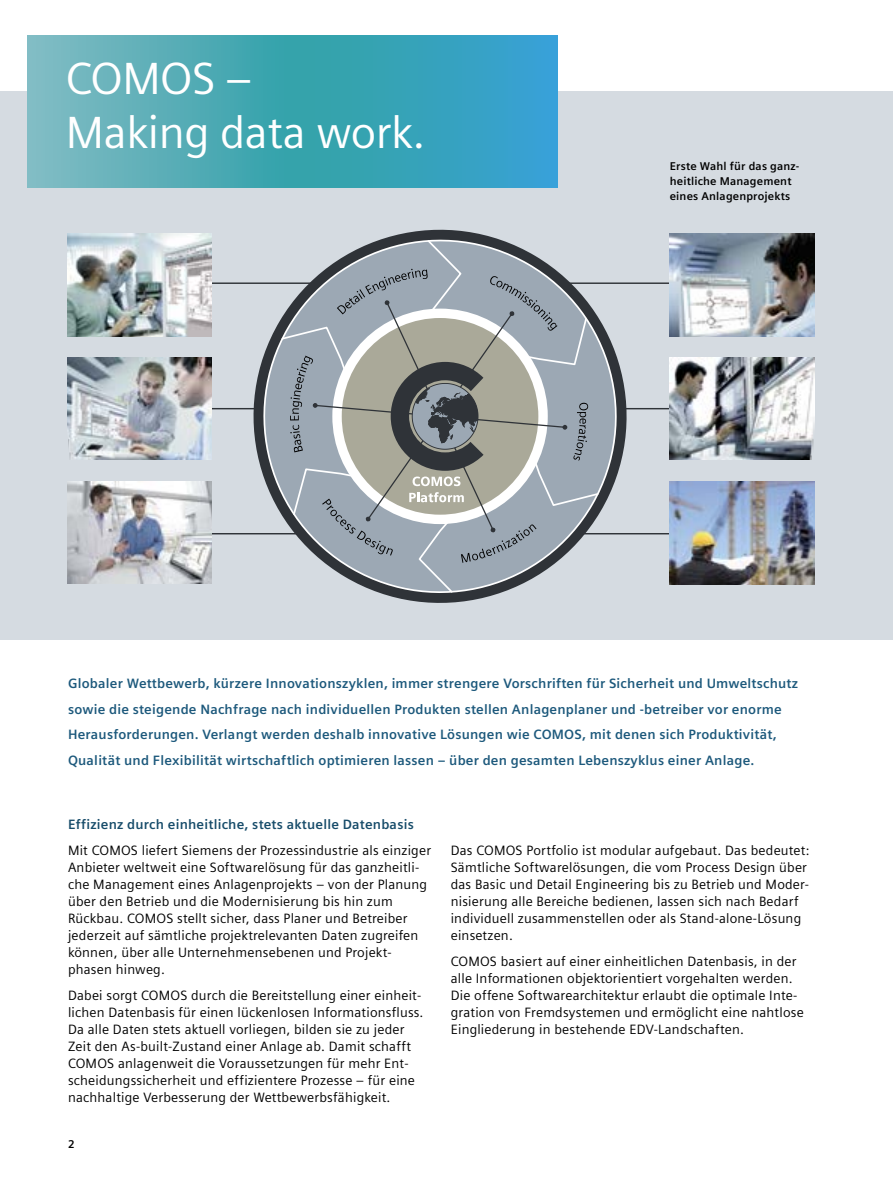
<style>
.page{position:relative;width:893px;height:1191px;background:#fff}
.page>*{position:absolute;margin:0;border:0;box-sizing:border-box;transform-origin:0 0}
.t1{font:45px/54px "Siemens Sans Global";letter-spacing:-.01em;color:#fff}
.t2{font:13.5px/17px "Siemens Sans Global";letter-spacing:.015em;color:#000}
.t3{font:700 13.5px/25.5px "Siemens Sans Global";letter-spacing:.015em;color:#1d597c}
.t4{font:700 13.5px "Siemens Sans Global";letter-spacing:.015em;color:#174c6a}
.t5{font:700 11.25px/14.9px "Siemens Sans Global";letter-spacing:.015em;color:#000}
</style>
<div class="page">
<div style="left:0;top:91px;width:893px;height:548px;background:#d5dbe1"></div>
<hr style="left:196px;top:282px;width:156px;height:2px;background:#2f3338">
<hr style="left:196px;top:408px;width:156px;height:1px;background:#2f3338">
<hr style="left:196px;top:533px;width:156px;height:1px;background:#2f3338">
<hr style="left:533px;top:282px;width:153px;height:2px;background:#2f3338">
<hr style="left:533px;top:408px;width:153px;height:1px;background:#2f3338">
<hr style="left:533px;top:533px;width:153px;height:1px;background:#2f3338">
<img style="left:67px;top:357px;width:145px;height:103px">
<img style="left:67px;top:233px;width:145px;height:104px">
<img style="left:670px;top:233px;width:144px;height:104px">
<img style="left:670px;top:357px;width:144px;height:103px">
<img style="left:67px;top:481px;width:145px;height:103px">
<img style="left:670px;top:481px;width:144px;height:103px">
<svg style="left:239px;top:229px;width:402px;height:374px"></svg>
<svg style="left:280px;top:238px;width:320px;height:356px;background:#9fa6aa"></svg>
<svg style="left:28px;top:35px;width:529px;height:153px;background:#48a8ba"></svg>
<h1 class="t1" style="left:66px;top:53px;width:361px">COMOS –<br>Making data work.</h1>
<p class="t5" style="left:670px;top:158px;width:131px">Erste Wahl für das ganz&shy;heitliche Management eines Anlagenprojekts</p>
<p class="t3" style="left:68px;top:670px;width:731px">Globaler Wettbewerb, kürzere Innovationszyklen, immer strengere Vorschriften für Sicherheit und Umweltschutz sowie die steigende Nachfrage nach individuellen Produkten stellen Anlagenplaner und -betreiber vor enorme Herausforderungen. Verlangt werden deshalb innovative Lösungen wie COMOS, mit denen sich Produktivität, Qualität und Flexibilität wirtschaftlich optimieren lassen – über den gesamten Lebenszyklus einer Anlage.</p>
<p class="t4" style="left:68px;top:816px;width:347px">Effizienz durch einheitliche, stets aktuelle Datenbasis</p>
<p class="t2" style="left:68px;top:842px;width:365px">Mit COMOS liefert Siemens der Prozessindustrie als einziger Anbieter weltweit eine Softwarelösung für das ganzheitli&shy;che Management eines Anlagenprojekts – von der Planung über den Betrieb und die Modernisierung bis hin zum Rückbau. COMOS stellt sicher, dass Planer und Betreiber jederzeit auf sämtliche projektrelevanten Daten zugreifen können, über alle Unternehmensebenen und Projekt&shy;phasen hinweg.</p>
<p class="t2" style="left:68px;top:987px;width:357px">Dabei sorgt COMOS durch die Bereitstellung einer einheit&shy;lichen Datenbasis für einen lückenlosen Informationsfluss.<br>Da alle Daten stets aktuell vorliegen, bilden sie zu jeder Zeit den As-built-Zustand einer Anlage ab. Damit schafft COMOS anlagenweit die Voraussetzungen für mehr Ent&shy;scheidungssicherheit und effizientere Prozesse – für eine nachhaltige Verbesserung der Wettbewerbsfähigkeit.</p>
<p class="t5" style="left:68px;top:1136px;width:8px">2</p>
<p class="t2" style="left:451px;top:842px;width:360px">Das COMOS Portfolio ist modular aufgebaut. Das bedeutet:<br>Sämtliche Softwarelösungen, die vom Process Design über das Basic und Detail Engineering bis zu Betrieb und Moder&shy;nisierung alle Bereiche bedienen, lassen sich nach Bedarf individuell zusammenstellen oder als Stand-alone-Lösung einsetzen.</p>
<p class="t2" style="left:451px;top:953px;width:355px">COMOS basiert auf einer einheitlichen Datenbasis, in der alle Informationen objektorientiert vorgehalten werden.<br>Die offene Softwarearchitektur erlaubt die optimale Inte&shy;gration von Fremdsystemen und ermöglicht eine nahtlose Eingliederung in bestehende EDV-Landschaften.</p>
</div>
